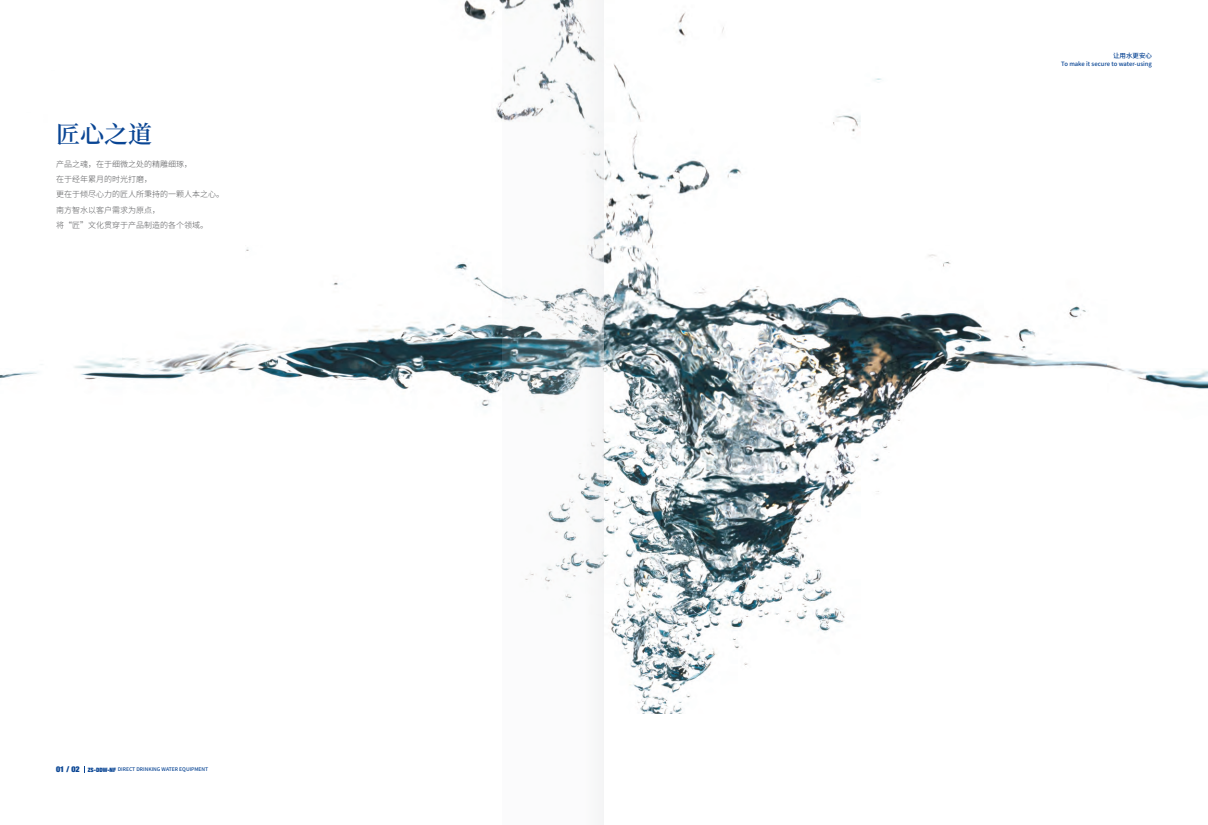
<style>
.page{position:relative;width:1208px;height:825px;background:#fff}
.page>*{position:absolute;margin:0;border:0;box-sizing:border-box;transform-origin:0 0}
.t1{font:24px "Source Han Serif SC";color:#094594}
.t2{font:300 8px/15.3px "Source Han Sans SC";color:#57585a}
.t3{font:500 6.5px "Source Han Sans CN";color:#094594}
.t4{font:5.9px "Source Han Sans CN";color:#094594}
.t5{font:500 5px "Source Han Sans CN";color:#094594}
.s1{font-family:"Helvetica Neue LT";font-weight:900;font-stretch:expanded;font-size:8px}
.s2{font-family:"Helvetica Neue LT";font-weight:900;font-stretch:expanded;font-size:6px}
</style>
<div class="page">
<img style="left:0;top:0;width:1208px;height:714px">
<div style="left:18px;top:71px;width:69px;height:41px;background:#fff"></div>
<svg style="left:502px;top:0;width:102px;height:825px"></svg>
<h1 class="t1" style="left:56px;top:122px;width:97px">匠心之道</h1>
<p class="t2" style="left:56px;top:156px;width:169px">产品之魂，在于细微之处的精雕细琢，<br>在于经年累月的时光打磨，<br>更在于倾尽心力的匠人所秉持的一颗人本之心。南方智水以客户需求为原点，<br>将“匠”文化贯穿于产品制造的各个领域。</p>
<p class="t5" style="left:56px;top:766px;width:154px"><span class="s1">01 / 02</span> <span class="s2">ZS-DDW-NF</span> DIRECT DRINKING WATER EQUIPMENT</p>
<p class="t3" style="left:1113px;top:52px;width:40px">让用水更安心</p>
<p class="t4" style="left:1061px;top:60px;width:92px">To make it secure to water-using</p>
</div>
